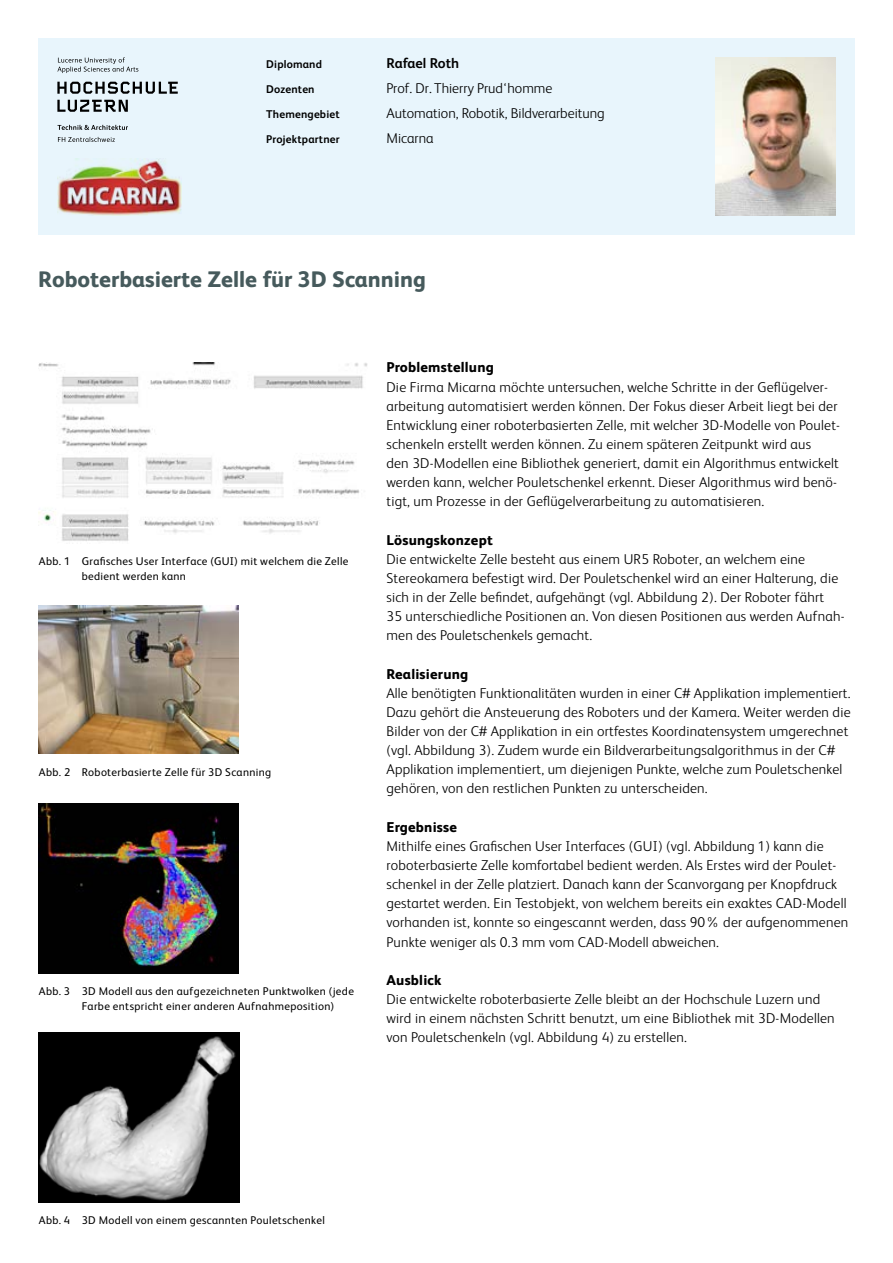
<style>
.page{position:relative;width:893px;height:1263px;background:#fff}
.page>*{position:absolute;margin:0;border:0;box-sizing:border-box;transform-origin:0 0}
.t1{font:800 22.5px "FS Albert";color:#465a5c}
.t2{font:300 14.25px/19.2px "FS Albert";letter-spacing:.015em;color:#000}
.t3{font:800 14.25px "FS Albert";letter-spacing:.015em;color:#000}
.t4{font:700 14.25px "FS Albert";color:#000}
.t5{font:11.25px/15px "FS Albert";letter-spacing:.03em;color:#000}
.t6{font:700 11.25px "FS Albert";letter-spacing:.015em;color:#000}
</style>
<div class="page">
<div style="left:38px;top:38px;width:817px;height:197px;background:#e8f5fc"></div>
<svg style="left:57px;top:100px;width:71px;height:12px"></svg>
<svg style="left:57px;top:82px;width:121px;height:12px"></svg>
<svg style="left:57px;top:57px;width:81px;height:16px"></svg>
<svg style="left:57px;top:125px;width:71px;height:5px"></svg>
<svg style="left:58px;top:137px;width:57px;height:5px"></svg>
<img style="left:39px;top:1033px;width:201px;height:170px">
<img style="left:39px;top:803px;width:200px;height:170px">
<img style="left:39px;top:606px;width:200px;height:148px">
<img style="left:38px;top:362px;width:329px;height:179px">
<img style="left:715px;top:57px;width:121px;height:158px">
<img style="left:57px;top:158px;width:125px;height:57px">
<p class="t6" style="left:266px;top:57px;width:57px">Diplomand</p>
<p class="t6" style="left:266px;top:82px;width:50px">Dozenten</p>
<p class="t6" style="left:266px;top:106px;width:75px">Themengebiet</p>
<p class="t6" style="left:266px;top:131px;width:75px">Projektpartner</p>
<p class="t4" style="left:386px;top:54px;width:74px">Rafael Roth</p>
<p class="t2" style="left:386px;top:75px;width:220px;line-height:24.8px">Prof. Dr. Thierry Prud‘homme<br>Automation, Robotik, Bildverarbeitung<br>Micarna</p>
<h1 class="t1" style="left:38px;top:263px;width:389px">Roboterbasierte Zelle für 3D Scanning</h1>
<p class="t5" style="left:82px;top:553px;width:268px;text-indent:-43px">Abb. 1 Grafisches User Interface (GUI) mit welchem die Zelle bedient werden kann</p>
<p class="t5" style="left:39px;top:764px;width:234px">Abb. 2 Roboterbasierte Zelle für 3D Scanning</p>
<p class="t5" style="left:82px;top:983px;width:274px;text-indent:-43px">Abb. 3 3D Modell aus den aufgezeichneten Punktwolken (jede<br>Farbe entspricht einer anderen Aufnahmeposition)</p>
<p class="t3" style="left:386px;top:357px;width:109px">Problemstellung</p>
<p class="t2" style="left:386px;top:376px;width:454px">Die Firma Micarna möchte untersuchen, welche Schritte in der Geflügelver&shy;arbeitung automatisiert werden können. Der Fokus dieser Arbeit liegt bei der Entwicklung einer roboterbasierten Zelle, mit welcher 3D-Modelle von Poulet&shy;schenkeln erstellt werden können. Zu einem späteren Zeitpunkt wird aus<br>den 3D-Modellen eine Bibliothek generiert, damit ein Algorithmus entwickelt werden kann, welcher Pouletschenkel erkennt. Dieser Algorithmus wird benö&shy;tigt, um Prozesse in der Geflügelverarbeitung zu automatisieren.</p>
<p class="t3" style="left:386px;top:529px;width:108px">Lösungskonzept</p>
<p class="t2" style="left:386px;top:549px;width:460px">Die entwickelte Zelle besteht aus einem UR5 Roboter, an welchem eine Stereokamera befestigt wird. Der Pouletschenkel wird an einer Halterung, die sich in der Zelle befindet, aufgehängt (vgl. Abbildung 2). Der Roboter fährt<br>35 unterschiedliche Positionen an. Von diesen Positionen aus werden Aufnah&shy;men des Pouletschenkels gemacht.</p>
<p class="t3" style="left:386px;top:663px;width:83px">Realisierung</p>
<p class="t2" style="left:386px;top:683px;width:466px">Alle benötigten Funktionalitäten wurden in einer C# Applikation implementiert.<br>Dazu gehört die Ansteuerung des Roboters und der Kamera. Weiter werden die Bilder von der C# Applikation in ein ortfestes Koordinatensystem umgerechnet (vgl. Abbildung 3). Zudem wurde ein Bildverarbeitungsalgorithmus in der C# Applikation implementiert, um diejenigen Punkte, welche zum Pouletschenkel gehören, von den restlichen Punkten zu unterscheiden.</p>
<p class="t3" style="left:386px;top:816px;width:72px">Ergebnisse</p>
<p class="t2" style="left:386px;top:836px;width:463px">Mithilfe eines Grafischen User Interfaces (GUI) (vgl. Abbildung 1) kann die roboterbasierte Zelle komfortabel bedient werden. Als Erstes wird der Poulet&shy;schenkel in der Zelle platziert. Danach kann der Scanvorgang per Knopfdruck gestartet werden. Ein Testobjekt, von welchem bereits ein exaktes CAD-Modell vorhanden ist, konnte so eingescannt werden, dass 90% der aufgenommenen Punkte weniger als 0.3 mm vom CAD-Modell abweichen.</p>
<p class="t3" style="left:386px;top:970px;width:57px">Ausblick</p>
<p class="t2" style="left:386px;top:989px;width:450px">Die entwickelte roboterbasierte Zelle bleibt an der Hochschule Luzern und wird in einem nächsten Schritt benutzt, um eine Bibliothek mit 3D-Modellen von Pouletschenkeln (vgl. Abbildung 4) zu erstellen.</p>
<p class="t5" style="left:39px;top:1212px;width:288px">Abb. 4 3D Modell von einem gescannten Pouletschenkel</p>
</div>
